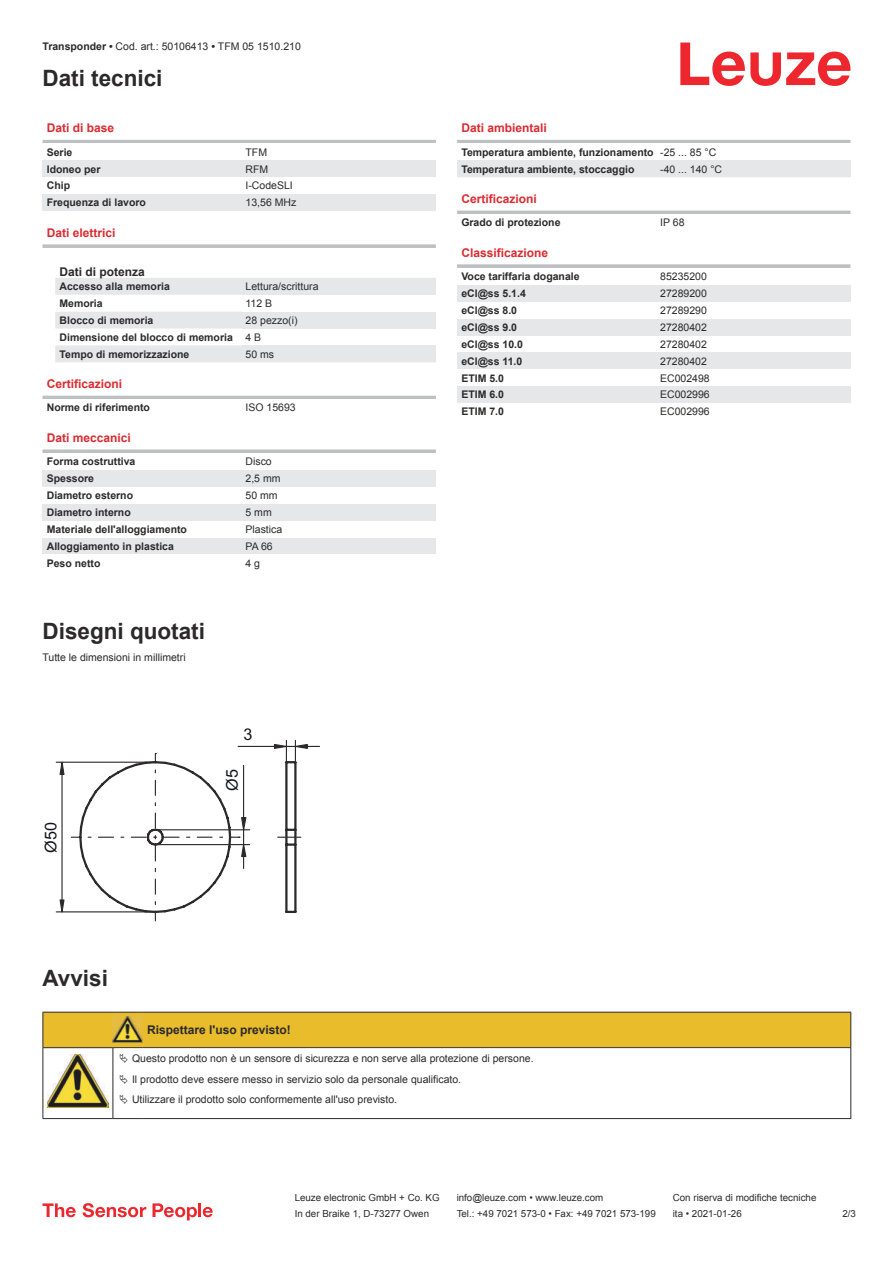
<style>
.page{position:relative;width:893px;height:1263px;background:#fff}
.page>*{position:absolute;margin:0;border:0;box-sizing:border-box;transform-origin:0 0}
.t1{font:700 22.5px "Arial";color:#2b292a}
.t2{font:16.2px "Arial";color:#0f1319}
.t3{font:700 12px "Arial";color:#db2a30}
.t4{font:700 12px "Arial";color:#2b292a}
.t5{font:700 10.5px/17px "Arial";color:#2b292a}
.t6{font:10.5px/20.2px "Arial";color:#2b292a}
.t7{font:9.75px "Arial";color:#2b292a}
.s1{font-weight:700}
.s2{font-weight:400}
</style>
<div class="page">
<svg style="left:680px;top:43px;width:170px;height:43px"></svg>
<svg style="left:55px;top:278px;width:187px;height:84px;fill:#e6e7e9"></svg>
<hr style="left:43px;top:140px;width:393px;height:3px;background:#bdbfc1">
<div style="left:43px;top:160px;width:199px;height:17px;background:#e6e7e9"></div>
<div style="left:242px;top:160px;width:194px;height:17px;background:#e6e7e9"></div>
<div style="left:43px;top:194px;width:199px;height:17px;background:#e6e7e9"></div>
<div style="left:242px;top:194px;width:194px;height:17px;background:#e6e7e9"></div>
<svg style="left:43px;top:244px;width:393px;height:4px;background:#c3c5c7"></svg>
<div style="left:242px;top:278px;width:194px;height:17px;background:#e6e7e9"></div>
<div style="left:242px;top:312px;width:194px;height:17px;background:#e6e7e9"></div>
<div style="left:242px;top:345px;width:194px;height:17px;background:#e6e7e9"></div>
<hr style="left:43px;top:396px;width:393px;height:3px;background:#bdbfc1">
<svg style="left:43px;top:449px;width:393px;height:4px;background:#c4c6c8"></svg>
<div style="left:43px;top:470px;width:199px;height:17px;background:#e6e7e9"></div>
<div style="left:242px;top:470px;width:194px;height:17px;background:#e6e7e9"></div>
<div style="left:43px;top:504px;width:199px;height:17px;background:#e6e7e9"></div>
<div style="left:242px;top:504px;width:194px;height:17px;background:#e6e7e9"></div>
<div style="left:43px;top:538px;width:199px;height:16px;background:#e6e7e9"></div>
<div style="left:242px;top:538px;width:194px;height:16px;background:#e6e7e9"></div>
<hr style="left:457px;top:140px;width:393px;height:3px;background:#bdbfc1">
<div style="left:457px;top:160px;width:200px;height:17px;background:#e6e7e9"></div>
<div style="left:657px;top:160px;width:193px;height:17px;background:#e6e7e9"></div>
<hr style="left:457px;top:211px;width:393px;height:3px;background:#bdbfc1">
<svg style="left:457px;top:264px;width:393px;height:4px;background:#c3c5c7"></svg>
<div style="left:457px;top:285px;width:200px;height:17px;background:#e6e7e9"></div>
<div style="left:657px;top:285px;width:193px;height:17px;background:#e6e7e9"></div>
<div style="left:457px;top:319px;width:200px;height:17px;background:#e6e7e9"></div>
<div style="left:657px;top:319px;width:193px;height:17px;background:#e6e7e9"></div>
<div style="left:457px;top:352px;width:200px;height:17px;background:#e6e7e9"></div>
<div style="left:657px;top:352px;width:193px;height:17px;background:#e6e7e9"></div>
<div style="left:457px;top:386px;width:200px;height:17px;background:#e6e7e9"></div>
<div style="left:657px;top:386px;width:193px;height:17px;background:#e6e7e9"></div>
<svg style="left:43px;top:1203px;width:33px;height:14px"></svg>
<svg style="left:83px;top:1203px;width:63px;height:14px"></svg>
<svg style="left:153px;top:1203px;width:44px;height:17px"></svg>
<hr style="left:198px;top:1203px;width:3px;height:14px;background:#ed272d">
<svg style="left:203px;top:1207px;width:10px;height:10px"></svg>
<hr style="left:56px;top:762px;width:99px;height:1px;background:#2b292a">
<hr style="left:56px;top:911px;width:99px;height:1px;background:#2b292a">
<svg style="left:59px;top:739px;width:261px;height:174px"></svg>
<svg style="left:71px;top:743px;width:238px;height:178px"></svg>
<hr style="left:43px;top:1118px;width:70px;height:1px;background:#2b292a">
<hr style="left:113px;top:1118px;width:30px;height:1px;background:#2b292a">
<hr style="left:143px;top:1118px;width:708px;height:1px;background:#2b292a">
<svg style="left:43px;top:1012px;width:808px;height:106px"></svg>
<p class="t6" style="left:43px;top:37px;width:260px"><span class="s1">Transponder •</span> Cod. art.: 50106413 <span class="s1">•</span> TFM 05 1510.210</p>
<h1 class="t1" style="left:43px;top:70px;width:122px">Dati tecnici</h1>
<p class="t3" style="left:47px;top:123px;width:69px">Dati di base</p>
<p class="t5" style="left:47px;top:144px;width:27px">Serie</p>
<p class="t6" style="left:246px;top:143px;width:23px">TFM</p>
<p class="t5" style="left:47px;top:161px;width:55px">Idoneo per</p>
<p class="t6" style="left:246px;top:160px;width:24px">RFM</p>
<p class="t5" style="left:47px;top:178px;width:25px">Chip</p>
<p class="t6" style="left:246px;top:177px;width:49px">I-CodeSLI</p>
<p class="t5" style="left:47px;top:195px;width:101px">Frequenza di lavoro</p>
<p class="t6" style="left:246px;top:193px;width:52px">13,56 MHz</p>
<p class="t3" style="left:47px;top:228px;width:70px">Dati elettrici</p>
<p class="t4" style="left:60px;top:267px;width:87px">Dati di potenza</p>
<p class="t5" style="left:60px;top:279px;width:112px">Accesso alla memoria</p>
<p class="t6" style="left:246px;top:277px;width:74px">Lettura/scrittura</p>
<p class="t5" style="left:60px;top:296px;width:45px">Memoria</p>
<p class="t6" style="left:246px;top:294px;width:28px">112 B</p>
<p class="t5" style="left:60px;top:313px;width:95px">Blocco di memoria</p>
<p class="t5" style="left:60px;top:313px;width:239px;text-indent:186px"><span class="s2">28 pezzo(i)<br></span>Dimensione del blocco di memoria <span class="s2">4 B<br></span>Tempo di memorizzazione</p>
<p class="t6" style="left:246px;top:345px;width:30px">50 ms</p>
<p class="t3" style="left:47px;top:379px;width:77px">Certificazioni</p>
<p class="t5" style="left:47px;top:400px;width:105px">Norme di riferimento</p>
<p class="t6" style="left:246px;top:399px;width:52px">ISO 15693</p>
<p class="t3" style="left:47px;top:433px;width:86px">Dati meccanici</p>
<p class="t5" style="left:47px;top:454px;width:90px">Forma costruttiva</p>
<p class="t6" style="left:246px;top:452px;width:28px">Disco</p>
<p class="t5" style="left:47px;top:471px;width:49px">Spessore</p>
<p class="t6" style="left:246px;top:469px;width:37px">2,5 mm</p>
<p class="t5" style="left:47px;top:488px;width:88px">Diametro esterno</p>
<p class="t6" style="left:246px;top:486px;width:34px">50 mm</p>
<p class="t5" style="left:47px;top:505px;width:86px">Diametro interno</p>
<p class="t6" style="left:246px;top:503px;width:28px">5 mm</p>
<p class="t5" style="left:47px;top:522px;width:142px">Materiale dell'alloggiamento</p>
<p class="t6" style="left:246px;top:520px;width:38px">Plastica</p>
<p class="t5" style="left:47px;top:539px;width:129px">Alloggiamento in plastica</p>
<p class="t6" style="left:246px;top:537px;width:29px">PA 66</p>
<p class="t5" style="left:47px;top:555px;width:55px">Peso netto</p>
<p class="t6" style="left:246px;top:554px;width:16px">4 g</p>
<h1 class="t1" style="left:43px;top:622px;width:164px">Disegni quotati</h1>
<p class="t6" style="left:43px;top:649px;width:145px">Tutte le dimensioni in millimetri</p>
<h2 class="t2" style="left:41px;top:853px;width:32px;rotate:-90deg">Ø50</h2>
<h2 class="t2" style="left:244px;top:725px;width:11px">3</h2>
<h2 class="t2" style="left:223px;top:791px;width:23px;rotate:-90deg">Ø5</h2>
<h1 class="t1" style="left:43px;top:969px;width:67px">Avvisi</h1>
<p class="t3" style="left:461px;top:123px;width:87px">Dati ambientali</p>
<p class="t5" style="left:461px;top:144px;width:256px">Temperatura ambiente, funzionamento <span class="s2">-25 ... 85 °C<br></span>Temperatura ambiente, stoccaggio</p>
<p class="t6" style="left:660px;top:160px;width:63px">-40 ... 140 °C</p>
<p class="t3" style="left:461px;top:194px;width:77px">Certificazioni</p>
<p class="t5" style="left:461px;top:215px;width:101px">Grado di protezione</p>
<p class="t6" style="left:660px;top:213px;width:26px">IP 68</p>
<p class="t3" style="left:461px;top:248px;width:88px">Classificazione</p>
<p class="t5" style="left:461px;top:269px;width:120px">Voce tariffaria doganale</p>
<p class="t6" style="left:660px;top:267px;width:48px">85235200</p>
<p class="t5" style="left:461px;top:286px;width:66px">eCl@ss 5.1.4</p>
<p class="t6" style="left:660px;top:284px;width:48px">27289200</p>
<p class="t5" style="left:461px;top:303px;width:57px">eCl@ss 8.0</p>
<p class="t6" style="left:660px;top:301px;width:48px">27289290</p>
<p class="t5" style="left:461px;top:320px;width:57px">eCl@ss 9.0</p>
<p class="t6" style="left:660px;top:318px;width:48px">27280402</p>
<p class="t5" style="left:461px;top:337px;width:63px">eCl@ss 10.0</p>
<p class="t6" style="left:660px;top:335px;width:48px">27280402</p>
<p class="t5" style="left:461px;top:353px;width:63px">eCl@ss 11.0</p>
<p class="t6" style="left:660px;top:352px;width:48px">27280402</p>
<p class="t5" style="left:461px;top:370px;width:44px">ETIM 5.0</p>
<p class="t6" style="left:660px;top:369px;width:51px">EC002498</p>
<p class="t5" style="left:461px;top:387px;width:44px">ETIM 6.0</p>
<p class="t6" style="left:660px;top:386px;width:51px">EC002996</p>
<p class="t5" style="left:461px;top:404px;width:44px">ETIM 7.0</p>
<p class="t6" style="left:660px;top:402px;width:51px">EC002996</p>
<p class="t4" style="left:147px;top:1025px;width:145px">Rispettare l'uso previsto!</p>
<p class="t6" style="left:132px;top:1049px;width:403px">Questo prodotto non è un sensore di sicurezza e non serve alla protezione di persone.<br>Il prodotto deve essere messo in servizio solo da personale qualificato.<br>Utilizzare il prodotto solo conformemente all'uso previsto.</p>
<p class="t7" style="left:295px;top:1194px;width:146px">Leuze electronic GmbH + Co. KG</p>
<p class="t7" style="left:457px;top:1194px;width:148px">info@leuze.com • www.leuze.com</p>
<p class="t7" style="left:673px;top:1194px;width:145px">Con riserva di modifiche tecniche</p>
<p class="t7" style="left:295px;top:1210px;width:136px">In der Braike 1, D-73277 Owen</p>
<p class="t7" style="left:457px;top:1210px;width:201px">Tel.: +49 7021 573-0 • Fax: +49 7021 573-199</p>
<p class="t7" style="left:673px;top:1210px;width:70px">ita • 2021-01-26</p>
<p class="t7" style="left:842px;top:1210px;width:15px">2 /3</p>
</div>
